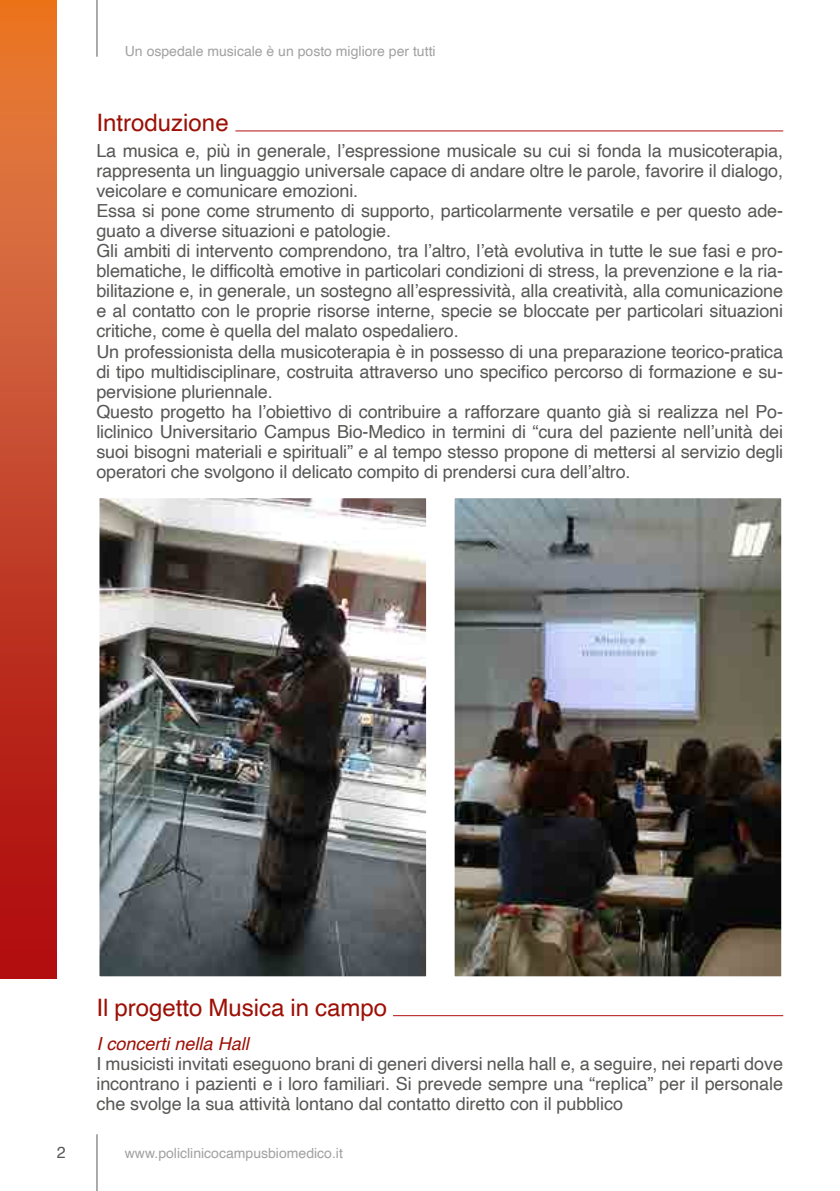
<style>
.page{position:relative;width:840px;height:1191px;background:#fff}
.page>*{position:absolute;margin:0;border:0;box-sizing:border-box;transform-origin:0 0}
.t1{font:24px "Helvetica";color:#9c1006}
.t2{font:18px/20px "Helvetica";letter-spacing:-.01em;color:#575756}
.t3{font:italic 18px "Helvetica";color:#9c1006}
.t4{font:16px "Helvetica";color:#575756}
.t5{font:14px "Helvetica";color:#a1a1a1}
</style>
<div class="page">
<svg style="left:0;top:0;width:57px;height:978px;background:#c74528"></svg>
<hr style="left:96px;top:0;width:1px;height:57px;background:#575756">
<hr style="left:96px;top:1134px;width:1px;height:57px;background:#575756">
<hr style="left:235px;top:130px;width:547px;height:1px;background:#b20e10">
<img style="left:100px;top:499px;width:325px;height:476px">
<div style="left:97px;top:496px;width:331px;height:482px;border:2px solid #fff"></div>
<img style="left:455px;top:499px;width:324px;height:476px">
<div style="left:452px;top:496px;width:330px;height:482px;border:2px solid #fff"></div>
<hr style="left:393px;top:1015px;width:389px;height:1px;background:#b20e10">
<p class="t5" style="left:125px;top:40px;width:312px">Un ospedale musicale è un posto migliore per tutti</p>
<h1 class="t1" style="left:96px;top:104px;width:134px">Introduzione</h1>
<p class="t2" style="left:96px;top:142px;width:687px">La musica e, più in generale, l’espressione musicale su cui si fonda la musicoterapia, rappresenta un linguaggio universale capace di andare oltre le parole, favorire il dialogo, veicolare e comunicare emozioni.<br>Essa si pone come strumento di supporto, particolarmente versatile e per questo ade&shy;guato a diverse situazioni e patologie.<br>Gli ambiti di intervento comprendono, tra l’altro, l’età evolutiva in tutte le sue fasi e pro&shy;blematiche, le difficoltà emotive in particolari condizioni di stress, la prevenzione e la ria&shy;bilitazione e, in generale, un sostegno all’espressività, alla creatività, alla comunicazione e al contatto con le proprie risorse interne, specie se bloccate per particolari situazioni critiche, come è quella del malato ospedaliero.<br>Un professionista della musicoterapia è in possesso di una preparazione teorico-pratica di tipo multidisciplinare, costruita attraverso uno specifico percorso di formazione e su&shy;pervisione pluriennale.<br>Questo progetto ha l’obiettivo di contribuire a rafforzare quanto già si realizza nel Po&shy;liclinico Universitario Campus Bio-Medico in termini di “cura del paziente nell’unità dei suoi bisogni materiali e spirituali” e al tempo stesso propone di mettersi al servizio degli operatori che svolgono il delicato compito di prendersi cura dell’altro.</p>
<h1 class="t1" style="left:96px;top:989px;width:292px">Il progetto Musica in campo</h1>
<p class="t3" style="left:96px;top:1029px;width:154px">I concerti nella Hall</p>
<p class="t2" style="left:96px;top:1054px;width:687px;text-align:justify">I musicisti invitati eseguono brani di generi diversi nella hall e, a seguire, nei reparti dove incontrano i pazienti e i loro familiari. Si prevede sempre una “replica” per il personale che svolge la sua attività lontano dal contatto diretto con il pubblico</p>
<p class="t4" style="left:57px;top:1139px;width:10px">2</p>
<p class="t5" style="left:125px;top:1141px;width:219px">www.policlinicocampusbiomedico.it</p>
</div>
